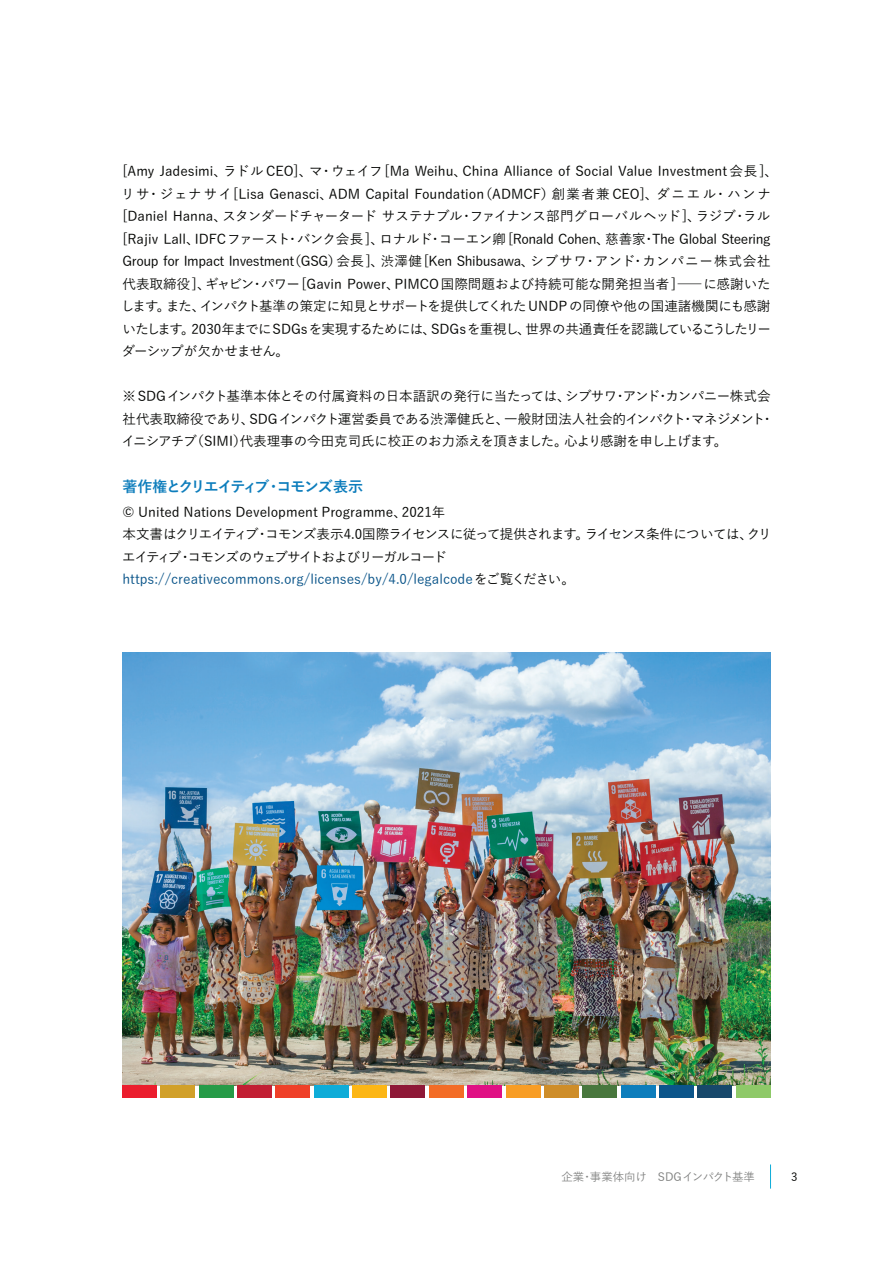
<style>
.page{position:relative;width:893px;height:1263px;background:#fff}
.page>*{position:absolute;margin:0;border:0;box-sizing:border-box;transform-origin:0 0}
.t1{font:700 15px "Yu Go Pr 6 N";letter-spacing:-.085em;color:#0d7dbc}
.t2{font:500 13.5px/22.5px "Yu Go";color:#040503}
.t3{font:500 11.4px "Yu Go";color:#808180}
.t4{font:500 11.4px "Yu Go";color:#040503}
.s1{color:#0b558a}
</style>
<div class="page">
<svg style="left:770px;top:1164px;width:1px;height:24px"></svg>
<img style="left:122px;top:653px;width:648px;height:433px">
<div style="left:544px;top:1085px;width:35px;height:12px;background:#ce8d29"></div>
<div style="left:161px;top:1085px;width:34px;height:12px;background:#d1a029"></div>
<div style="left:391px;top:1085px;width:34px;height:12px;background:#8e1837"></div>
<div style="left:276px;top:1085px;width:34px;height:12px;background:#ef4028"></div>
<div style="left:237px;top:1085px;width:35px;height:12px;background:#c21f33"></div>
<div style="left:467px;top:1085px;width:35px;height:12px;background:#e01084"></div>
<div style="left:736px;top:1085px;width:34px;height:12px;background:#8ec968"></div>
<div style="left:352px;top:1085px;width:35px;height:12px;background:#fcb615"></div>
<div style="left:506px;top:1085px;width:34px;height:12px;background:#f89d25"></div>
<div style="left:582px;top:1085px;width:35px;height:12px;background:#48773d"></div>
<div style="left:314px;top:1085px;width:35px;height:12px;background:#0eacd8"></div>
<div style="left:621px;top:1085px;width:34px;height:12px;background:#0d7dbc"></div>
<div style="left:659px;top:1085px;width:35px;height:12px;background:#0b558a"></div>
<div style="left:429px;top:1085px;width:35px;height:12px;background:#f36c26"></div>
<div style="left:199px;top:1085px;width:34px;height:12px;background:#269b47"></div>
<div style="left:122px;top:1085px;width:35px;height:12px;background:#eb1d2d"></div>
<div style="left:697px;top:1085px;width:35px;height:12px;background:#17486b"></div>
<p class="t2" style="left:121px;top:158px;width:658px">[Amy Jadesimi、ラドル CEO]、マ・ウェイフ[Ma Weihu、China Alliance of Social Value Investment 会長 ]、リサ・ジェナサイ[Lisa Genasci、ADM Capital Foundation（ADMCF）創業者兼 CEO]、ダニエル・ハンナ[Daniel Hanna、スタンダードチャータード サステナブル・ファイナンス部門グローバルヘッド]、ラジブ・ラル[Rajiv Lall、IDFCファースト・バンク会長 ]、ロナルド・コーエン卿 [Ronald Cohen、慈善家・The Global Steering Group for Impact Investment（GSG）会長 ]、渋澤健 [Ken Shibusawa、シブサワ・アンド・カンパニー株式会社代表取締役]、ギャビン・パワー[Gavin Power、PIMCO国際問題および持続可能な開発担当者]―に感謝いたします。また、インパクト基準の策定に知見とサポートを提供してくれたUNDPの同僚や他の国連諸機関にも感謝いたします。2030年までにSDGsを実現するためには、SDGsを重視し、世界の共通責任を認識しているこうしたリーダーシップが欠かせません。</p>
<p class="t2" style="left:121px;top:383px;width:654px">※SDGインパクト基準本体とその付属資料の日本語訳の発行に当たっては、シブサワ・アンド・カンパニー株式会社代表取締役であり、SDGインパクト運営委員である渋澤健氏と、一般財団法人社会的インパクト・マネジメント・イニシアチブ（SIMI）代表理事の今田克司氏に校正のお力添えを頂きました。心より感謝を申し上げます。</p>
<p class="t1" style="left:122px;top:478px;width:242px">著作権とクリエイティブ・コモンズ表示</p>
<p class="t2" style="left:122px;top:499px;width:651px">© United Nations Development Programme、2021年<br>本文書はクリエイティブ・コモンズ表示4.0国際ライセンスに従って提供されます。ライセンス条件については、クリエイティブ・コモンズのウェブサイトおよびリーガルコード<span class="s1">https://creativecommons.org/licenses/by/4.0/legalcode</span>をご覧ください。</p>
<p class="t3" style="left:561px;top:1166px;width:195px">企業・事業体向け　SDGインパクト基準</p>
<p class="t4" style="left:791px;top:1166px;width:8px">3</p>
</div>
